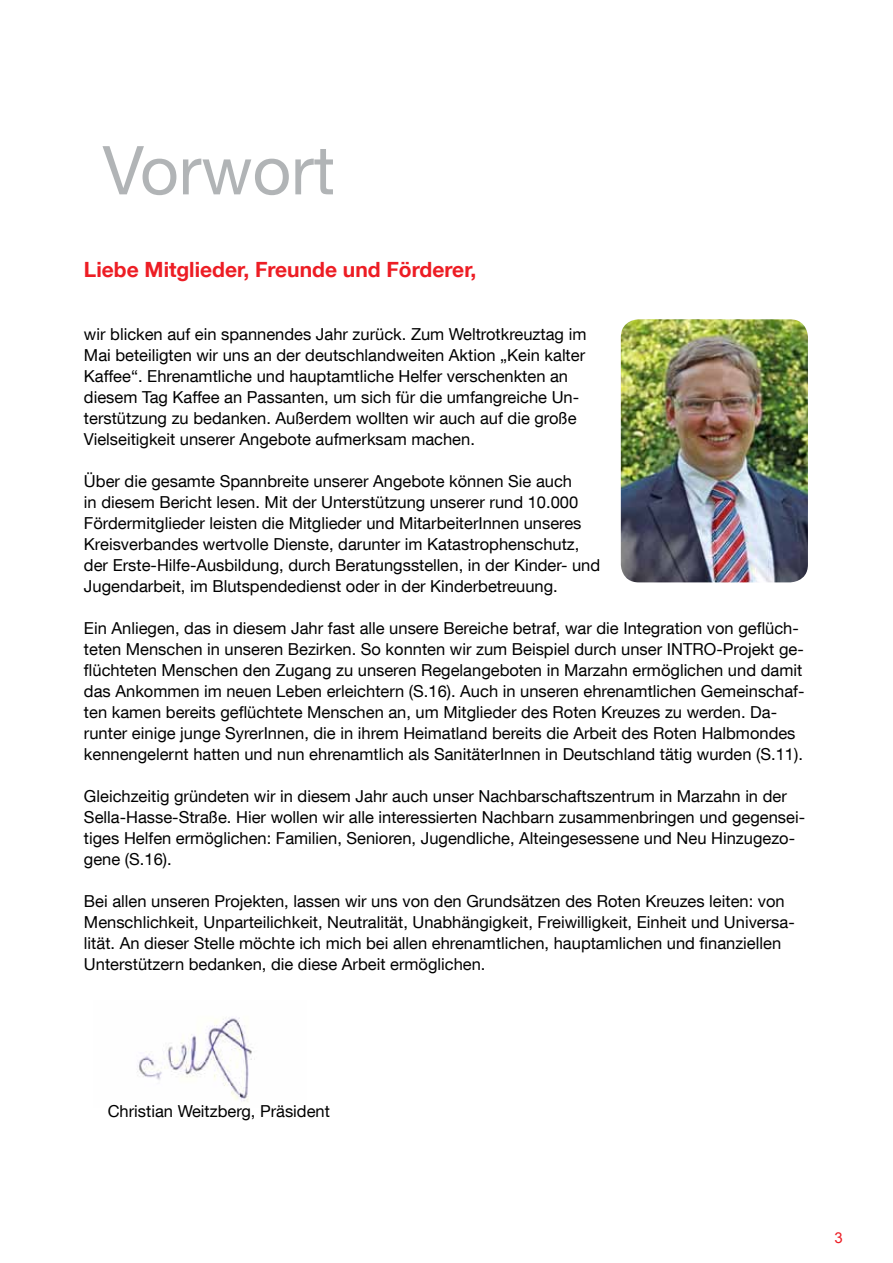
<style>
.page{position:relative;width:893px;height:1263px;background:#fff}
.page>*{position:absolute;margin:0;border:0;box-sizing:border-box;transform-origin:0 0}
.t1{font:67.5px "Helvetica Neue LT Com";color:#b1b4b6}
.t2{font:700 21px "Helvetica Neue LT Com";color:#ed1d24}
.t3{font:16.5px/21px "Helvetica Neue LT Com";color:#000}
.t4{font:15px "Arial";color:#ed1d24}
</style>
<div class="page">
<img style="left:621px;top:319px;width:187px;height:263px">
<img style="left:137px;top:1017px;width:118px;height:85px">
<h1 class="t1" style="left:103px;top:129px;width:234px">Vorwort</h1>
<p class="t2" style="left:84px;top:257px;width:394px">Liebe Mitglieder, Freunde und Förderer,</p>
<p class="t3" style="left:84px;top:323px;width:504px">wir blicken auf ein spannendes Jahr zurück. Zum Weltrotkreuztag im Mai beteiligten wir uns an der deutschlandweiten Aktion „Kein kalter Kaffee“. Ehrenamtliche und hauptamtliche Helfer verschenkten an diesem Tag Kaffee an Passanten, um sich für die umfangreiche Un&shy;terstützung zu bedanken. Außerdem wollten wir auch auf die große Vielseitigkeit unserer Angebote aufmerksam machen.</p>
<p class="t3" style="left:84px;top:471px;width:518px">Über die gesamte Spannbreite unserer Angebote können Sie auch<br>in diesem Bericht lesen. Mit der Unterstützung unserer rund 10.000<br>Fördermitglieder leisten die Mitglieder und MitarbeiterInnen unseres Kreisverbandes wertvolle Dienste, darunter im Katastrophenschutz, der Erste-Hilfe-Ausbildung, durch Beratungsstellen, in der Kinder- und Jugendarbeit, im Blutspendedienst oder in der Kinderbetreuung.</p>
<p class="t3" style="left:84px;top:618px;width:722px">Ein Anliegen, das in diesem Jahr fast alle unsere Bereiche betraf, war die Integration von geflüch&shy;teten Menschen in unseren Bezirken. So konnten wir zum Beispiel durch unser INTRO-Projekt ge&shy;flüchteten Menschen den Zugang zu unseren Regelangeboten in Marzahn ermöglichen und damit das Ankommen im neuen Leben erleichtern (S.16). Auch in unseren ehrenamtlichen Gemeinschaf&shy;ten kamen bereits geflüchtete Menschen an, um Mitglieder des Roten Kreuzes zu werden. Da&shy;runter einige junge SyrerInnen, die in ihrem Heimatland bereits die Arbeit des Roten Halbmondes kennengelernt hatten und nun ehrenamtlich als SanitäterInnen in Deutschland tätig wurden (S.11).</p>
<p class="t3" style="left:84px;top:786px;width:723px">Gleichzeitig gründeten wir in diesem Jahr auch unser Nachbarschaftszentrum in Marzahn in der Sella-Hasse-Straße. Hier wollen wir alle interessierten Nachbarn zusammenbringen und gegensei&shy;tiges Helfen ermöglichen: Familien, Senioren, Jugendliche, Alteingesessene und Neu Hinzugezo&shy;gene (S.16).</p>
<p class="t3" style="left:84px;top:891px;width:712px">Bei allen unseren Projekten, lassen wir uns von den Grundsätzen des Roten Kreuzes leiten: von Menschlichkeit, Unparteilichkeit, Neutralität, Unabhängigkeit, Freiwilligkeit, Einheit und Universa&shy;lität. An dieser Stelle möchte ich mich bei allen ehrenamtlichen, hauptamlichen und finanziellen Unterstützern bedanken, die diese Arbeit ermöglichen.</p>
<p class="t3" style="left:108px;top:1100px;width:224px">Christian Weitzberg, Präsident</p>
<p class="t4" style="left:834px;top:1228px;width:10px">3</p>
</div>
